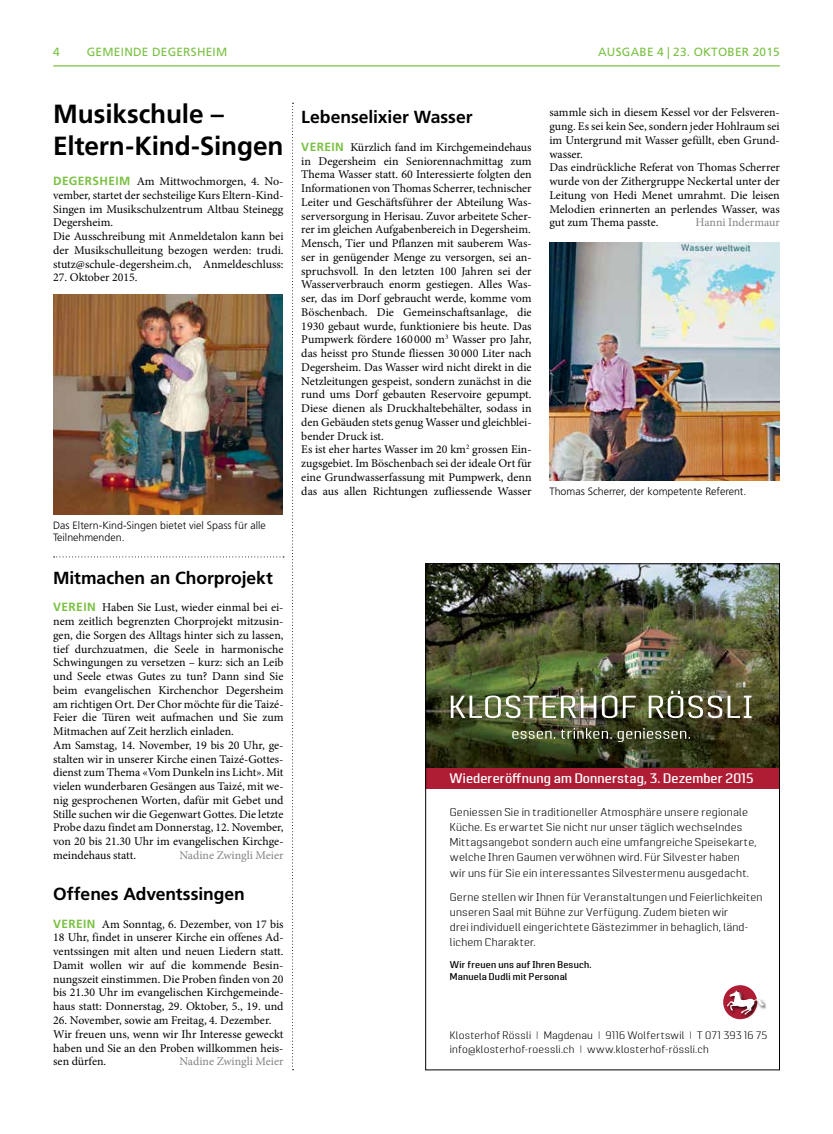
<style>
.page{position:relative;width:833px;height:1134px;background:#fff}
.page>*{position:absolute;margin:0;border:0;box-sizing:border-box;transform-origin:0 0}
.t1{font:700 26.25px/31.2px "Frutiger LT Std";letter-spacing:-.005em;color:#000}
.t2{font:700 17.5px "Frutiger LT Std";letter-spacing:-.005em;color:#000}
.t3{font:500 13.75px "Pancetta Pro";letter-spacing:.005em;color:#fff}
.t4{font:11.88px/13.8px "Minion Pro";color:#000}
.t5{font:11.88px "Minion Pro";color:#808285}
.t6{font:11.88px "Frutiger LT Std";letter-spacing:.02em;color:#7ac143}
.t7{font:300 11.38px/15.2px "Pancetta Pro";letter-spacing:.02em;color:#000}
.t8{font:300 10.88px/13.9px "Pancetta Pro";letter-spacing:.02em;color:#000}
.t9{font:300 10.62px/12.5px "Frutiger LT Std";color:#000}
.t10{font:500 9.88px/12.5px "Pancetta Pro";letter-spacing:.025em;color:#000}
.s1{font-family:"Frutiger LT Std";font-weight:700;color:#7ac143}
.s2{font-size:8.88px}
</style>
<div class="page">
<svg style="left:54px;top:556px;width:230px;height:1px"></svg>
<hr style="left:53px;top:65px;width:727px;height:1px;background:#7ac143">
<svg style="left:292px;top:103px;width:1px;height:967px"></svg>
<img style="left:549px;top:242px;width:230px;height:239px">
<img style="left:53px;top:294px;width:230px;height:220px">
<div style="left:425px;top:768px;width:354px;height:21px;background:#af1d35"></div>
<img style="left:427px;top:565px;width:351px;height:203px">
<svg style="left:512px;top:731px;width:43px;height:8px"></svg>
<svg style="left:561px;top:728px;width:50px;height:11px"></svg>
<svg style="left:617px;top:728px;width:73px;height:14px"></svg>
<img style="left:451px;top:695px;width:145px;height:23px">
<svg style="left:602px;top:695px;width:15px;height:23px"></svg>
<svg style="left:623px;top:696px;width:13px;height:22px"></svg>
<svg style="left:648px;top:691px;width:103px;height:27px"></svg>
<img style="left:738px;top:1001px;width:27px;height:19px">
<svg style="left:723px;top:985px;width:41px;height:34px"></svg>
<p class="t6" style="left:53px;top:45px;width:8px">4</p>
<p class="t6" style="left:87px;top:45px;width:142px">GEMEINDE DEGERSHEIM</p>
<p class="t6" style="left:598px;top:45px;width:183px">AUSGABE 4 | 23. OKTOBER 2015</p>
<h1 class="t1" style="left:53px;top:99px;width:232px">Musikschule –<br>Eltern-Kind-Singen</h1>
<p class="t4" style="left:53px;top:175px;width:232px"><span class="s1">DEGERSHEIM</span> Am Mittwochmorgen, 4. No&shy;vember, startet der sechsteilige Kurs Eltern-Kind-Singen im Musikschulzentrum Altbau Steinegg Degersheim.<br>Die Ausschreibung mit Anmeldetalon kann bei der Musikschulleitung bezogen werden: trudi. stutz@schule-degersheim.ch, Anmeldeschluss:</p>
<p class="t4" style="left:53px;top:271px;width:86px">27. Oktober 2015.</p>
<p class="t9" style="left:53px;top:519px;width:214px">Das Eltern-Kind-Singen bietet viel Spass für alle<br>Teilnehmenden.</p>
<h2 class="t2" style="left:53px;top:568px;width:221px">Mitmachen an Chorprojekt</h2>
<p class="t4" style="left:53px;top:601px;width:232px"><span class="s1">VEREIN</span> Haben Sie Lust, wieder einmal bei ei&shy;nem zeitlich begrenzten Chorprojekt mitzusin&shy;gen, die Sorgen des Alltags hinter sich zu lassen, tief durchzuatmen, die Seele in harmonische Schwingungen zu versetzen – kurz: sich an Leib und Seele etwas Gutes zu tun? Dann sind Sie beim evangelischen Kirchenchor Degersheim am richtigen Ort. Der Chor möchte für die Taizé-Feier die Türen weit aufmachen und Sie zum Mitmachen auf Zeit herzlich einladen.<br>Am Samstag, 14. November, 19 bis 20 Uhr, ge&shy;stalten wir in unserer Kirche einen Taizé-Gottes&shy;dienst zum Thema «Vom Dunkeln ins Licht». Mit vielen wunderbaren Gesängen aus Taizé, mit we&shy;nig gesprochenen Worten, dafür mit Gebet und Stille suchen wir die Gegenwart Gottes. Die letzte Probe dazu findet am Donnerstag, 12. November, von 20 bis 21.30 Uhr im evangelischen Kirchge&shy;meindehaus statt.</p>
<p class="t5" style="left:179px;top:847px;width:106px">Nadine Zwingli Meier</p>
<h2 class="t2" style="left:53px;top:884px;width:193px">Offenes Adventssingen</h2>
<p class="t4" style="left:53px;top:917px;width:232px;text-align:justify"><span class="s1">VEREIN</span> Am Sonntag, 6. Dezember, von 17 bis 18 Uhr, findet in unserer Kirche ein offenes Ad&shy;ventssingen mit alten und neuen Liedern statt.<br>Damit wollen wir auf die kommende Besin&shy;nungszeit einstimmen. Die Proben finden von 20 bis 21.30 Uhr im evangelischen Kirchgemeinde&shy;haus statt: Donnerstag, 29. Oktober, 5., 19. und</p>
<p class="t4" style="left:53px;top:1013px;width:232px">26. November, sowie am Freitag, 4. Dezember.<br>Wir freuen uns, wenn wir Ihr Interesse geweckt haben und Sie an den Proben willkommen heis&shy;sen dürfen.</p>
<p class="t5" style="left:179px;top:1053px;width:106px">Nadine Zwingli Meier</p>
<h2 class="t2" style="left:301px;top:107px;width:173px">Lebenselixier Wasser</h2>
<p class="t4" style="left:301px;top:140px;width:232px"><span class="s1">VEREIN</span> Kürzlich fand im Kirchgemeindehaus in Degersheim ein Seniorennachmittag zum Thema Wasser statt. 60 Interessierte folgten den Informationen von Thomas Scherrer, technischer Leiter und Geschäftsführer der Abteilung Was&shy;serversorgung in Herisau. Zuvor arbeitete Scher&shy;rer im gleichen Aufgabenbereich in Degersheim.<br>Mensch, Tier und Pflanzen mit sauberem Was&shy;ser in genügender Menge zu versorgen, sei an&shy;spruchsvoll. In den letzten 100 Jahren sei der Wasserverbrauch enorm gestiegen. Alles Was&shy;ser, das im Dorf gebraucht werde, komme vom Böschenbach. Die Gemeinschaftsanlage, die 1930 gebaut wurde, funktioniere bis heute. Das Pumpwerk fördere 160 000 m<sup>3</sup> Wasser pro Jahr, das heisst pro Stunde fliessen 30 000 Liter nach Degersheim. Das Wasser wird nicht direkt in die Netzleitungen gespeist, sondern zunächst in die rund ums Dorf gebauten Reservoire gepumpt.<br>Diese dienen als Druckhaltebehälter, sodass in den Gebäuden stets genug Wasser und gleichblei&shy;bender Druck ist.<br>Es ist eher hartes Wasser im 20 km<sup>2</sup> grossen Ein&shy;zugsgebiet. Im Böschenbach sei der ideale Ort für eine Grundwasserfassung mit Pumpwerk, denn das aus allen Richtungen zufliessende Wasser</p>
<p class="t4" style="left:549px;top:106px;width:232px">sammle sich in diesem Kessel vor der Felsveren&shy;gung. Es sei kein See, sondern jeder Hohlraum sei im Untergrund mit Wasser gefüllt, eben Grund&shy;wasser.<br>Das eindrückliche Referat von Thomas Scherrer wurde von der Zithergruppe Neckertal unter der Leitung von Hedi Menet umrahmt. Die leisen Melodien erinnerten an perlendes Wasser, was gut zum Thema passte.</p>
<p class="t5" style="left:695px;top:215px;width:86px">Hanni Indermaur</p>
<p class="t9" style="left:549px;top:485px;width:198px">Thomas Scherrer, der kompetente Referent.</p>
<p class="t3" style="left:449px;top:771px;width:305px">Wiedereröffnung am Donnerstag, 3. Dezember 2015</p>
<p class="t7" style="left:450px;top:804px;width:308px">Geniessen Sie in traditioneller Atmosphäre unsere regionale Küche. Es erwartet Sie nicht nur unser täglich wechselndes Mittagsangebot sondern auch eine umfangreiche Speisekarte, welche Ihren Gaumen verwöhnen wird. Für Silvester haben wir uns für Sie ein interessantes Silvestermenu ausgedacht.</p>
<p class="t7" style="left:450px;top:889px;width:314px">Gerne stellen wir Ihnen für Veranstaltungen und Feierlichkeiten unseren Saal mit Bühne zur Verfügung. Zudem bieten wir<br>drei individuell eingerichtete Gästezimmer in behaglich, länd&shy;lichem Charakter.</p>
<p class="t10" style="left:450px;top:958px;width:143px">Wir freuen uns auf Ihren Besuch.<br>Manuela Dudli mit Personal</p>
<p class="t8" style="left:450px;top:1028px;width:319px">Klosterhof Rössli <span class="s2">|</span> Magdenau <span class="s2">|</span> 9116 Wolfertswil <span class="s2">|</span> T 071 393 16 75 info@klosterhof-roessli.ch <span class="s2">|</span> www.klosterhof-rössli.ch</p>
</div>
